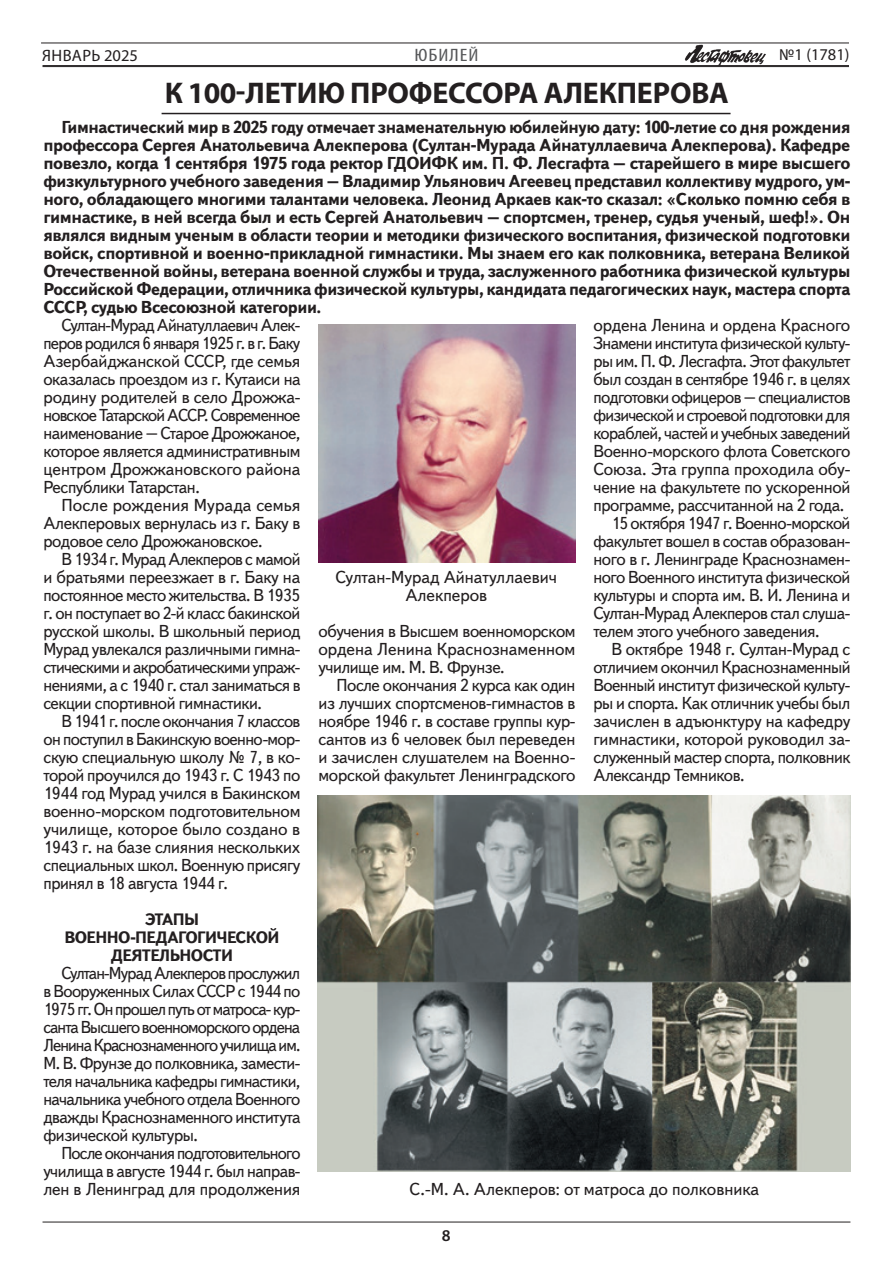
<style>
.page{position:relative;width:893px;height:1263px;background:#fff}
.page>*{position:absolute;margin:0;border:0;box-sizing:border-box;transform-origin:0 0}
.Основной_заголовок{font:700 30px "Myriad Pro";letter-spacing:-.005em;color:#231f20}
.Рубрики{font:condensed 18px "Myriad Pro";letter-spacing:.045em;color:#57585a;scale:1.2 1}
.GREP-Текст{font:17.25px/18px "Text";letter-spacing:-.025em;color:#231f20;text-align:justify}
.Лид{font:700 17.25px/18px "Text";letter-spacing:-.025em;color:#231f20;text-align:justify}
.GREP-Текст-2{font:17.25px/18px "Text";letter-spacing:-.025em;color:#231f20;text-align:justify;scale:.96 1}
.Автор{font:17.25px/18px "Text";color:#231f20;text-align:center}
.Малый_заголовок{font:700 16.5px/18px "Text";letter-spacing:-.04em;color:#231f20;text-align:center}
.t1{font:16.5px "Myriad Pro";letter-spacing:.02em;color:#231f20}
.t2{font:16.5px "Myriad Pro";color:#231f20}
.t3{font:600 16.5px "Myriad Pro";color:#231f20}
</style>
<div class="page">
<img style="left:685px;top:44px;width:81px;height:21px">
<hr style="left:43px;top:65px;width:806px;height:1px;background:#231f20">
<hr style="left:43px;top:66px;width:806px;height:1px;background:#231f20">
<hr style="left:41px;top:43px;width:808px;height:1px;background:#231f20">
<hr style="left:43px;top:1222px;width:807px;height:1px;background:#231f20">
<hr style="left:162px;top:113px;width:568px;height:1px;background:#231f20">
<img style="left:318px;top:324px;width:257px;height:238px">
<img style="left:318px;top:795px;width:532px;height:376px">
<p class="Рубрики" style="left:414px;top:44px;width:55px">ЮБИЛЕЙ</p>
<p class="Основной_заголовок" style="left:165px;top:73px;width:565px">К 100-ЛЕТИЮ ПРОФЕССОРА АЛЕКПЕРОВА</p>
<p class="Лид" style="left:43px;top:119px;width:809px;text-indent:18px">Гимнастический мир в 2025 году отмечает знаменательную юбилейную дату: 100-летие со дня рождения профессора Сергея Анатольевича Алекперова (Султан-Мурада Айнатуллаевича Алекперова). Кафедре повезло, когда 1 сентября 1975 года ректор ГДОИФК им. П. Ф. Лесгафта – старейшего в мире высшего физкультурного учебного заведения – Владимир Ульянович Агеевец представил коллективу мудрого, ум&shy;ного, обладающего многими талантами человека. Леонид Аркаев как-то сказал: «Сколько помню себя в гимнастике, в ней всегда был и есть Сергей Анатольевич – спортсмен, тренер, судья ученый, шеф!». Он являлся видным ученым в области теории и методики физического воспитания, физической подготовки войск, спортивной и военно-прикладной гимнастики. Мы знаем его как полковника, ветерана Великой Отечественной войны, ветерана военной службы и труда, заслуженного работника физической культуры Российской Федерации, отличника физической культуры, кандидата педагогических наук, мастера спорта СССР, судью Всесоюзной категории.</p>
<p class="GREP-Текст" style="left:43px;top:317px;width:259px;text-indent:18px">Султан-Мурад Айнатуллаевич Алек&shy;перов родился 6 января 1925 г. в г. Баку Азербайджанской СССР, где семья оказалась проездом из г. Кутаиси на родину родителей в село Дрожжа&shy;новское Татарской АССР. Современное наименование – Старое Дрожжаное, которое является административным центром Дрожжановского района Республики Татарстан.</p>
<p class="GREP-Текст" style="left:43px;top:497px;width:258px;text-indent:18px">После рождения Мурада семья Алекперовых вернулась из г. Баку в родовое село Дрожжановское.</p>
<p class="GREP-Текст" style="left:43px;top:551px;width:259px;text-indent:18px">В 1934 г. Мурад Алекперов с мамой и братьями переезжает в г. Баку на постоянное место жительства. В 1935 г. он поступает во 2-й класс бакинской русской школы. В школьный период Мурад увлекался различными гимна&shy;стическими и акробатическими упраж&shy;нениями, а с 1940 г. стал заниматься в секции спортивной гимнастики.</p>
<p class="GREP-Текст" style="left:43px;top:713px;width:259px;text-indent:18px">В 1941 г. после окончания 7 классов он поступил в Бакинскую военно-мор&shy;скую специальную школу № 7, в ко&shy;торой проучился до 1943 г. С 1943 по 1944 год Мурад учился в Бакинском военно-морском подготовительном училище, которое было создано в 1943 г. на базе слияния нескольких специальных школ. Военную присягу принял в 18 августа 1944 г.</p>
<p class="Малый_заголовок" style="left:145px;top:911px;width:56px">ЭТАПЫ</p>
<p class="Малый_заголовок" style="left:64px;top:929px;width:216px">ВОЕННО-ПЕДАГОГИЧЕСКОЙ<br>ДЕЯТЕЛЬНОСТИ</p>
<p class="GREP-Текст-2" style="left:43px;top:965px;width:269px;text-indent:18px">Султан-Мурад Алекперов прослужил в Вооруженных Силах СССР с 1944 по 1975 гг. Он прошел путь от матроса- кур&shy;санта Высшего военноморского ордена Ленина Краснознаменного училища им.<br>М. В. Фрунзе до полковника, замести&shy;теля начальника кафедры гимнастики, начальника учебного отдела Военного дважды Краснознаменного института физической культуры.</p>
<p class="GREP-Текст-2" style="left:43px;top:1145px;width:269px;text-indent:18px">После окончания подготовительного училища в августе 1944 г. был направ&shy;лен в Ленинград для продолжения</p>
<p class="t1" style="left:42px;top:45px;width:97px">ЯНВАРЬ 2025</p>
<p class="t2" style="left:779px;top:44px;width:72px">№1 (1781)</p>
<p class="GREP-Текст" style="left:593px;top:317px;width:259px">ордена Ленина и ордена Красного Знамени института физической культу&shy;ры им. П. Ф. Лесгафта. Этот факультет был создан в сентябре 1946 г. в целях подготовки офицеров – специалистов физической и строевой подготовки для кораблей, частей и учебных заведений Военно-морского флота Советского Союза. Эта группа проходила обу&shy;чение на факультете по ускоренной программе, рассчитанной на 2 года.</p>
<p class="GREP-Текст" style="left:593px;top:515px;width:258px;text-indent:18px">15 октября 1947 г. Военно-морской факультет вошел в состав образован&shy;ного в г. Ленинграде Краснознамен&shy;ного Военного института физической культуры и спорта им. В. И. Ленина и Султан-Мурад Алекперов стал слуша&shy;телем этого учебного заведения.</p>
<p class="GREP-Текст" style="left:593px;top:641px;width:259px;text-indent:18px">В октябре 1948 г. Султан-Мурад с отличием окончил Краснознаменный Военный институт физической культу&shy;ры и спорта. Как отличник учебы был зачислен в адъюнктуру на кафедру гимнастики, которой руководил за&shy;служенный мастер спорта, полковник Александр Темников.</p>
<p class="Автор" style="left:336px;top:569px;width:223px">Султан-Мурад Айнатуллаевич<br>Алекперов</p>
<p class="GREP-Текст" style="left:318px;top:623px;width:259px">обучения в Высшем военноморском ордена Ленина Краснознаменном училище им. М. В. Фрунзе.</p>
<p class="GREP-Текст" style="left:318px;top:677px;width:259px;text-indent:18px">После окончания 2 курса как один из лучших спортсменов-гимнастов в ноябре 1946 г. в составе группы кур&shy;сантов из 6 человек был переведен и зачислен слушателем на Военно&shy;морской факультет Ленинградского</p>
<p class="Автор" style="left:410px;top:1181px;width:351px">С.-М. А. Алекперов: от матроса до полковника</p>
<p class="t3" style="left:442px;top:1225px;width:10px">8</p>
</div>
